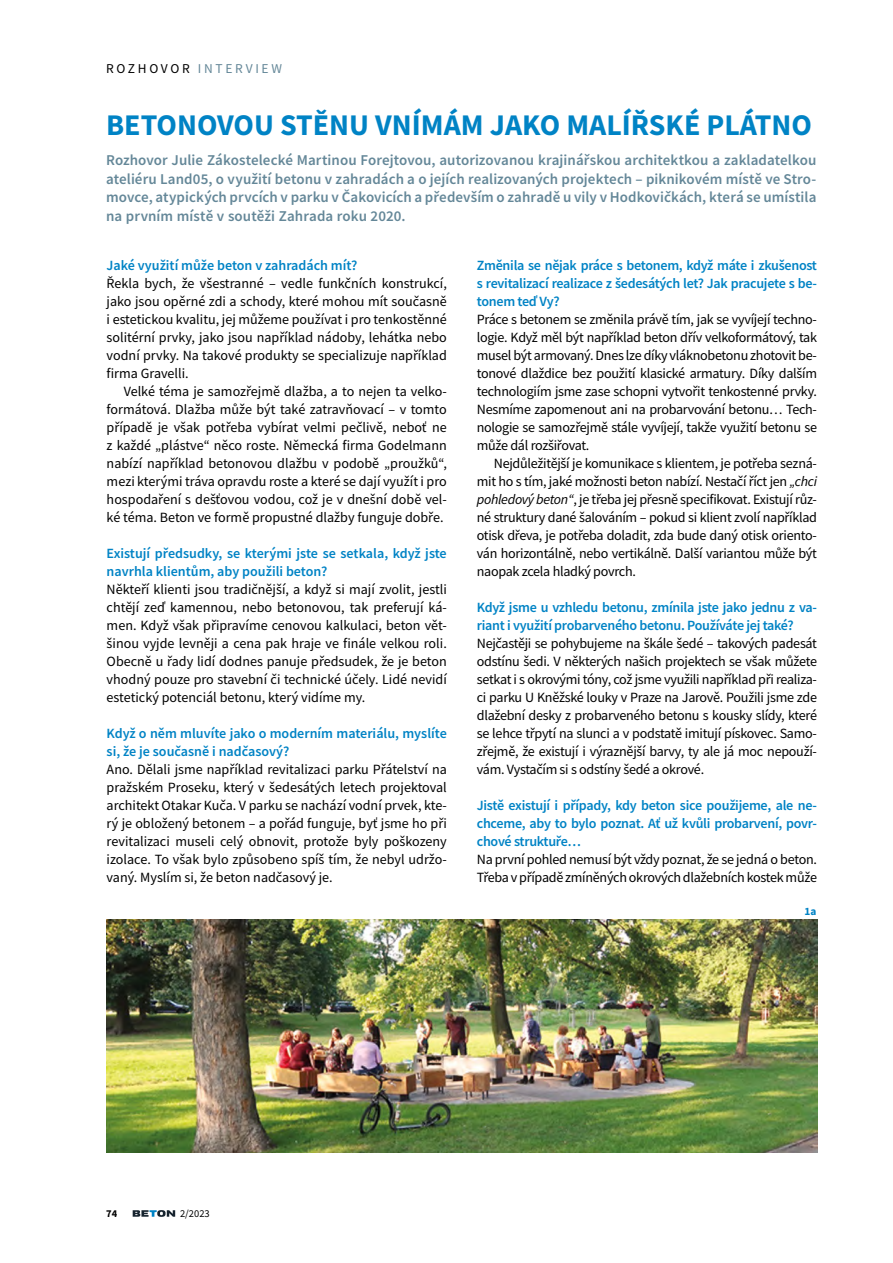
<style>
.page{position:relative;width:893px;height:1263px;background:#fff}
.page>*{position:absolute;margin:0;border:0;box-sizing:border-box;transform-origin:0 0}
.t1{font:700 30px "Source Sans Pro";color:#0083c5}
.t2{font:600 15px/18.8px "Source Sans Pro";letter-spacing:.005em;color:#648798;text-align:justify}
.t3{font:14.1px/18px "Source Sans Pro";letter-spacing:-.02em;color:#000;text-align:justify}
.t4{font:600 14.1px/18px "Source Sans Pro";letter-spacing:-.02em;color:#0083c5;text-align:justify}
.t5{font:600 14.1px/18px "Source Sans Pro";color:#0083c5}
.t6{font:13.5px "Source Sans Pro";letter-spacing:.2em;color:#648798}
.t7{font:700 11.25px "Source Sans Pro";color:#0083c5}
.t8{font:10.5px "Source Sans Pro";color:#000}
.t9{font:700 10.5px "Source Sans Pro";color:#000}
.s1{color:#000}
.s2{font-style:italic}
</style>
<div class="page">
<svg style="left:133px;top:1210px;width:42px;height:7px"></svg>
<img style="left:107px;top:919px;width:710px;height:233px">
<p class="t6" style="left:106px;top:60px;width:177px"><span class="s1">ROZHOVOR</span> INTERVIEW</p>
<h1 class="t1" style="left:106px;top:104px;width:707px">BETONOVOU STĚNU VNÍMÁM JAKO MALÍŘSKÉ PLÁTNO</h1>
<p class="t2" style="left:106px;top:150px;width:712px">Rozhovor Julie Zákostelecké Martinou Forejtovou, autorizovanou krajinářskou architektkou a zakladatelkou ateliéru Land05, o využití betonu v zahradách a o jejích realizovaných projektech – piknikovém místě ve Stro&shy;movce, atypických prvcích v parku v Čakovicích a především o zahradě u vily v Hodkovičkách, která se umístila na prvním místě v soutěži Zahrada roku 2020.</p>
<p class="t5" style="left:107px;top:256px;width:252px">Jaké využití může beton v zahradách mít?</p>
<p class="t3" style="left:107px;top:274px;width:342px">Řekla bych, že všestranné – vedle funkčních konstrukcí, jako jsou opěrné zdi a schody, které mohou mít současně i estetickou kvalitu, jej můžeme používat i pro tenkostěnné solitérní prvky, jako jsou například nádoby, lehátka nebo vodní prvky. Na takové produkty se specializuje například firma Gravelli.</p>
<p class="t3" style="left:107px;top:382px;width:342px;text-indent:17px">Velké téma je samozřejmě dlažba, a to nejen ta velko&shy;formátová. Dlažba může být také zatravňovací – v tomto případě je však potřeba vybírat velmi pečlivě, neboť ne z každé „plástve“ něco roste. Německá firma Godelmann nabízí například betonovou dlažbu v podobě „proužků“, mezi kterými tráva opravdu roste a které se dají využít i pro hospodaření s dešťovou vodou, což je v dnešní době vel&shy;ké téma. Beton ve formě propustné dlažby funguje dobře.</p>
<p class="t5" style="left:107px;top:544px;width:342px">Existují předsudky, se kterými jste se setkala, když jste navrhla klientům, aby použili beton?</p>
<p class="t3" style="left:107px;top:580px;width:342px">Někteří klienti jsou tradičnější, a když si mají zvolit, jestli chtějí zeď kamennou, nebo betonovou, tak preferují ká&shy;men. Když však připravíme cenovou kalkulaci, beton vět&shy;šinou vyjde levněji a cena pak hraje ve finále velkou roli.<br>Obecně u řady lidí dodnes panuje předsudek, že je beton vhodný pouze pro stavební či technické účely. Lidé nevidí estetický potenciál betonu, který vidíme my.</p>
<p class="t5" style="left:107px;top:724px;width:342px">Když o něm mluvíte jako o moderním materiálu, myslíte si, že je současně i nadčasový?</p>
<p class="t3" style="left:107px;top:760px;width:342px">Ano. Dělali jsme například revitalizaci parku Přátelství na pražském Proseku, který v šedesátých letech projektoval architekt Otakar Kuča. V parku se nachází vodní prvek, kte&shy;rý je obložený betonem – a pořád funguje, byť jsme ho při revitalizaci museli celý obnovit, protože byly poškozeny izolace. To však bylo způsobeno spíš tím, že nebyl udržo&shy;vaný. Myslím si, že beton nadčasový je.</p>
<p class="t4" style="left:477px;top:256px;width:342px">Změnila se nějak práce s betonem, když máte i zkušenost s revitalizací realizace z šedesátých let? Jak pracujete s be&shy;tonem teď Vy?</p>
<p class="t3" style="left:477px;top:310px;width:342px">Práce s betonem se změnila právě tím, jak se vyvíjejí techno&shy;logie. Když měl být například beton dřív velkoformátový, tak musel být armovaný. Dnes lze díky vláknobetonu zhotovit be&shy;tonové dlaždice bez použití klasické armatury. Díky dalším technologiím jsme zase schopni vytvořit tenkostenné prvky.<br>Nesmíme zapomenout ani na probarvování betonu… Tech&shy;nologie se samozřejmě stále vyvíjejí, takže využití betonu se může dál rozšiřovat.</p>
<p class="t3" style="left:477px;top:454px;width:342px;text-indent:17px">Nejdůležitější je komunikace s klientem, je potřeba sezná&shy;mit ho s tím, jaké možnosti beton nabízí. Nestačí říct jen <span class="s2">„chci pohledový beton“</span>, je třeba jej přesně specifikovat. Existují růz&shy;né struktury dané šalováním – pokud si klient zvolí například otisk dřeva, je potřeba doladit, zda bude daný otisk oriento&shy;ván horizontálně, nebo vertikálně. Další variantou může být naopak zcela hladký povrch.</p>
<p class="t4" style="left:477px;top:598px;width:340px">Když jsme u vzhledu betonu, zmínila jste jako jednu z va&shy;riant i využití probarveného betonu. Používáte jej také?</p>
<p class="t3" style="left:477px;top:634px;width:342px">Nejčastěji se pohybujeme na škále šedé – takových padesát odstínu šedi. V některých našich projektech se však můžete setkat i s okrovými tóny, což jsme využili například při realiza&shy;ci parku U Kněžské louky v Praze na Jarově. Použili jsme zde dlažební desky z probarveného betonu s kousky slídy, které se lehce třpytí na slunci a v podstatě imitují pískovec. Samo&shy;zřejmě, že existují i výraznější barvy, ty ale já moc nepouží&shy;vám. Vystačím si s odstíny šedé a okrové.</p>
<p class="t4" style="left:477px;top:796px;width:342px">Jistě existují i případy, kdy beton sice použijeme, ale ne&shy;chceme, aby to bylo poznat. Ať už kvůli probarvení, povr&shy;chové struktuře…</p>
<p class="t3" style="left:477px;top:850px;width:342px">Na první pohled nemusí být vždy poznat, že se jedná o beton.<br>Třeba v případě zmíněných okrových dlažebních kostek může</p>
<p class="t7" style="left:805px;top:903px;width:13px">1a</p>
<p class="t9" style="left:106px;top:1206px;width:13px">74</p>
<p class="t8" style="left:180px;top:1207px;width:31px">2/2023</p>
</div>
